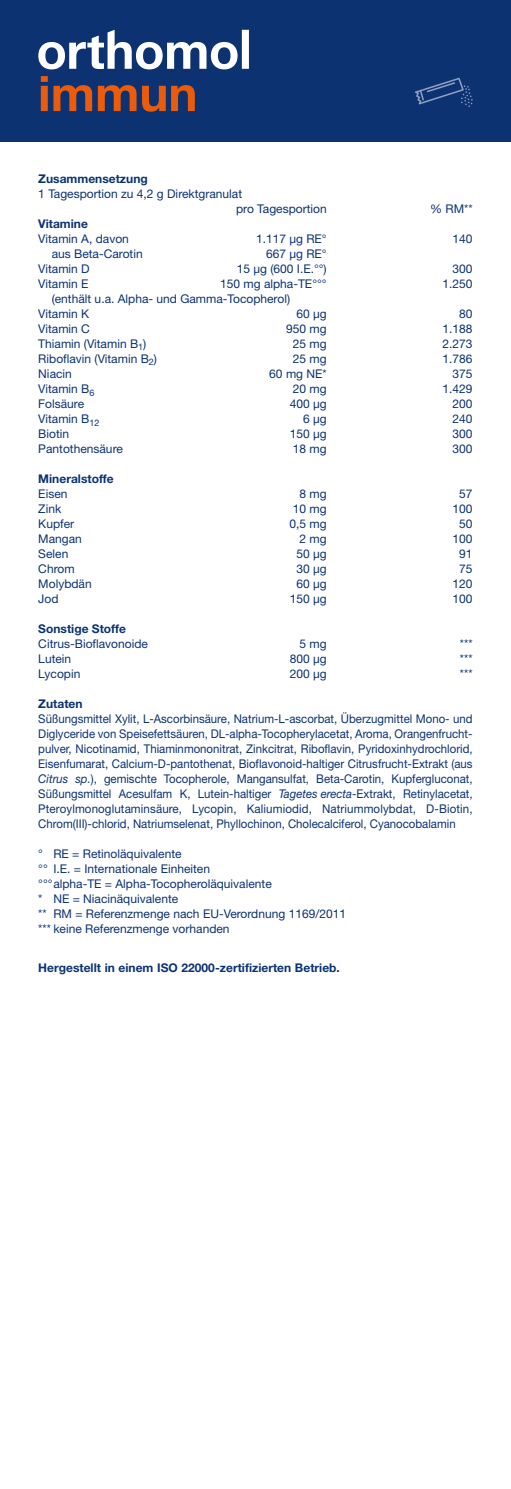
<style>
.page{position:relative;width:511px;height:1489px;background:#fff}
.page>*{position:absolute;margin:0;border:0;box-sizing:border-box;transform-origin:0 0}
.t1{font:12px/15px "Helvetica Neue LT Pro";color:#0c3271}
.t2{font:12px/15px "Helvetica Neue LT Pro";color:#0c3271;text-align:justify;scale:.95 1}
.t3{font:700 12px "Helvetica Neue LT Pro";color:#0c3271}
.s1{font-style:italic}
</style>
<div class="page">
<div style="left:0;top:0;width:510px;height:142px;background:#0c3271"></div>
<svg style="left:38px;top:30px;width:199px;height:39px"></svg>
<div style="left:241px;top:30px;width:8px;height:39px;background:#fff"></div>
<svg style="left:41px;top:76px;width:51px;height:35px"></svg>
<svg style="left:98px;top:85px;width:38px;height:26px"></svg>
<svg style="left:142px;top:85px;width:53px;height:27px"></svg>
<svg style="left:415px;top:78px;width:57px;height:29px"></svg>
<p class="t3" style="left:38px;top:171px;width:111px">Zusammensetzung</p>
<p class="t1" style="left:236px;top:186px;width:92px;text-indent:-198px">1 Tagesportion zu 4,2 g Direktgranulat<br>pro Tagesportion</p>
<p class="t1" style="left:430px;top:201px;width:44px">% RM**</p>
<p class="t3" style="left:38px;top:216px;width:51px">Vitamine</p>
<p class="t1" style="left:38px;top:231px;width:92px">Vitamin A, davon</p>
<p class="t1" style="left:256px;top:231px;width:72px">1.117 µg RE°</p>
<p class="t1" style="left:452px;top:231px;width:22px">140</p>
<p class="t1" style="left:52px;top:246px;width:92px">aus Beta-Carotin</p>
<p class="t1" style="left:266px;top:246px;width:62px">667 µg RE°</p>
<p class="t1" style="left:38px;top:261px;width:53px">Vitamin D</p>
<p class="t1" style="left:236px;top:261px;width:91px">15 µg (600 I.E.°°)</p>
<p class="t1" style="left:452px;top:261px;width:22px">300</p>
<p class="t1" style="left:38px;top:276px;width:52px">Vitamin E</p>
<p class="t1" style="left:220px;top:276px;width:108px">150 mg alpha-TE°°°</p>
<p class="t1" style="left:442px;top:276px;width:32px">1.250</p>
<p class="t1" style="left:38px;top:291px;width:253px;text-indent:13px">(enthält u.a. Alpha- und Gamma-Tocopherol)<br>Vitamin K</p>
<p class="t1" style="left:296px;top:306px;width:32px">60 µg</p>
<p class="t1" style="left:459px;top:306px;width:15px">80</p>
<p class="t1" style="left:38px;top:321px;width:53px">Vitamin C</p>
<p class="t1" style="left:286px;top:321px;width:42px">950 mg</p>
<p class="t1" style="left:442px;top:321px;width:32px">1.188</p>
<p class="t1" style="left:38px;top:336px;width:109px">Thiamin (Vitamin B<sub>1</sub>)</p>
<p class="t1" style="left:292px;top:336px;width:35px">25 mg</p>
<p class="t1" style="left:442px;top:336px;width:32px">2.273</p>
<p class="t1" style="left:38px;top:351px;width:120px">Riboflavin (Vitamin B<sub>2</sub>)</p>
<p class="t1" style="left:292px;top:351px;width:35px">25 mg</p>
<p class="t1" style="left:442px;top:351px;width:32px">1.786</p>
<p class="t1" style="left:38px;top:366px;width:35px">Niacin</p>
<p class="t1" style="left:269px;top:366px;width:59px">60 mg NE*</p>
<p class="t1" style="left:452px;top:366px;width:22px">375</p>
<p class="t1" style="left:38px;top:381px;width:58px">Vitamin B<sub>6</sub></p>
<p class="t1" style="left:292px;top:381px;width:35px">20 mg</p>
<p class="t1" style="left:442px;top:381px;width:32px">1.429</p>
<p class="t1" style="left:38px;top:396px;width:47px">Folsäure</p>
<p class="t1" style="left:289px;top:396px;width:38px">400 µg</p>
<p class="t1" style="left:452px;top:396px;width:22px">200</p>
<p class="t1" style="left:38px;top:411px;width:63px">Vitamin B<sub>12</sub></p>
<p class="t1" style="left:303px;top:411px;width:25px">6 µg</p>
<p class="t1" style="left:452px;top:411px;width:22px">240</p>
<p class="t1" style="left:38px;top:426px;width:32px">Biotin</p>
<p class="t1" style="left:289px;top:426px;width:38px">150 µg</p>
<p class="t1" style="left:452px;top:426px;width:22px">300</p>
<p class="t1" style="left:38px;top:441px;width:86px">Pantothensäure</p>
<p class="t1" style="left:292px;top:441px;width:35px">18 mg</p>
<p class="t1" style="left:452px;top:441px;width:22px">300</p>
<p class="t3" style="left:38px;top:471px;width:77px">Mineralstoffe</p>
<p class="t1" style="left:38px;top:486px;width:31px">Eisen</p>
<p class="t1" style="left:299px;top:486px;width:29px">8 mg</p>
<p class="t1" style="left:459px;top:486px;width:15px">57</p>
<p class="t1" style="left:38px;top:501px;width:24px">Zink</p>
<p class="t1" style="left:292px;top:501px;width:35px">10 mg</p>
<p class="t1" style="left:452px;top:501px;width:22px">100</p>
<p class="t1" style="left:38px;top:516px;width:37px">Kupfer</p>
<p class="t1" style="left:289px;top:516px;width:39px">0,5 mg</p>
<p class="t1" style="left:459px;top:516px;width:15px">50</p>
<p class="t1" style="left:38px;top:531px;width:45px">Mangan</p>
<p class="t1" style="left:299px;top:531px;width:29px">2 mg</p>
<p class="t1" style="left:452px;top:531px;width:22px">100</p>
<p class="t1" style="left:38px;top:546px;width:31px">Selen</p>
<p class="t1" style="left:296px;top:546px;width:32px">50 µg</p>
<p class="t1" style="left:459px;top:546px;width:15px">91</p>
<p class="t1" style="left:38px;top:561px;width:38px">Chrom</p>
<p class="t1" style="left:296px;top:561px;width:32px">30 µg</p>
<p class="t1" style="left:459px;top:561px;width:15px">75</p>
<p class="t1" style="left:38px;top:576px;width:55px">Molybdän</p>
<p class="t1" style="left:296px;top:576px;width:32px">60 µg</p>
<p class="t1" style="left:452px;top:576px;width:22px">120</p>
<p class="t1" style="left:38px;top:591px;width:22px">Jod</p>
<p class="t1" style="left:289px;top:591px;width:38px">150 µg</p>
<p class="t1" style="left:452px;top:591px;width:22px">100</p>
<p class="t3" style="left:38px;top:621px;width:89px">Sonstige Stoffe</p>
<p class="t1" style="left:38px;top:636px;width:111px">Citrus-Bioflavonoide</p>
<p class="t1" style="left:299px;top:636px;width:29px">5 mg</p>
<p class="t1" style="left:459px;top:636px;width:14px">***</p>
<p class="t1" style="left:38px;top:651px;width:34px">Lutein</p>
<p class="t1" style="left:289px;top:651px;width:38px">800 µg</p>
<p class="t1" style="left:459px;top:651px;width:14px">***</p>
<p class="t1" style="left:38px;top:666px;width:44px">Lycopin</p>
<p class="t1" style="left:289px;top:666px;width:38px">200 µg</p>
<p class="t1" style="left:459px;top:666px;width:14px">***</p>
<p class="t3" style="left:38px;top:696px;width:46px">Zutaten</p>
<p class="t2" style="left:38px;top:711px;width:458px">Süßungsmittel Xylit, L-Ascorbinsäure, Natrium-L-ascorbat, Überzugmittel Mono- und Diglyceride von Speisefettsäuren, DL-alpha-Tocopherylacetat, Aroma, Orangenfrucht&shy;pulver, Nicotinamid, Thiaminmononitrat, Zinkcitrat, Riboflavin, Pyridoxinhydrochlorid, Eisenfumarat, Calcium-D-pantothenat, Bioflavonoid-haltiger Citrusfrucht-Extrakt (aus <span class="s1">Citrus sp.</span>), gemischte Tocopherole, Mangansulfat, Beta-Carotin, Kupfergluconat, Süßungsmittel Acesulfam K, Lutein-haltiger <span class="s1">Tagetes erecta</span>-Extrakt, Retinylacetat, Pteroylmonoglutaminsäure, Lycopin, Kaliumiodid, Natriummolybdat, D-Biotin, Chrom(III)-chlorid, Natriumselenat, Phyllochinon, Cholecalciferol, Cyanocobalamin</p>
<p class="t1" style="left:38px;top:846px;width:309px">° RE = Retinoläquivalente<br>°° I.E. = Internationale Einheiten<br>°°°alpha-TE = Alpha-Tocopheroläquivalente<br>* NE = Niacinäquivalente<br>** RM = Referenzmenge nach EU-Verordnung 1169/2011 *** keine Referenzmenge vorhanden</p>
<p class="t3" style="left:38px;top:960px;width:303px">Hergestellt in einem ISO 22000-zertifizierten Betrieb.</p>
</div>
